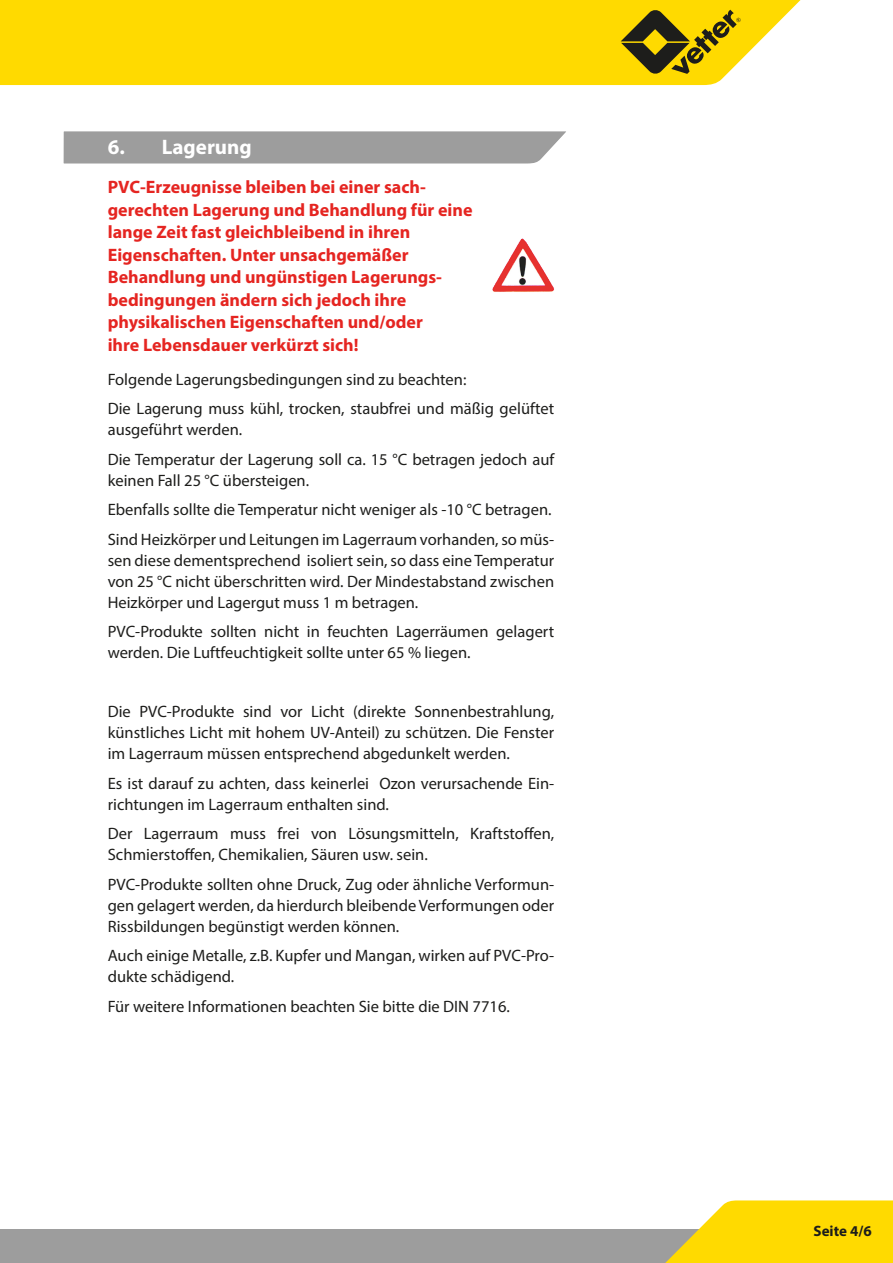
<style>
.page{position:relative;width:893px;height:1263px;background:#fff}
.page>*{position:absolute;margin:0;border:0;box-sizing:border-box;transform-origin:0 0}
.t1{font:700 21px "Myriad Pro";color:#fff}
.t2{font:700 18px/22.5px "Myriad Pro";color:#e52521}
.t3{font:16.5px/21px "Myriad Pro";color:#1d1d1b}
.t4{font:700 15px "Myriad Pro";color:#1d1d1b}
</style>
<div class="page">
<div style="left:0;top:1229px;width:893px;height:34px;background:#9d9d9d"></div>
<div style="left:0;top:0;width:801px;height:85px;background:#ffda00"></div>
<svg style="left:665px;top:1200px;width:228px;height:63px;background:#fadb21"></svg>
<svg style="left:621px;top:10px;width:120px;height:64px;background:#aa930d"></svg>
<div style="left:64px;top:131px;width:502px;height:32px;background:#9d9d9d"></div>
<img style="left:492px;top:238px;width:62px;height:54px">
<p class="t1" style="left:108px;top:133px;width:146px">6. Lagerung</p>
<p class="t2" style="left:108px;top:176px;width:366px">PVC-Erzeugnisse bleiben bei einer sach&shy;gerechten Lagerung und Behandlung für eine lange Zeit fast gleichbleibend in ihren Eigenschaften. Unter unsachgemäßer Behandlung und ungünstigen Lagerungs&shy;bedingungen ändern sich jedoch ihre physikalischen Eigenschaften und/oder<br>ihre Lebensdauer verkürzt sich!</p>
<p class="t3" style="left:108px;top:364px;width:448px;line-height:29.5px">Folgende Lagerungsbedingungen sind zu beachten:<br>Die Lagerung muss kühl, trocken, staubfrei und mäßig gelüftet</p>
<p class="t3" style="left:108px;top:415px;width:448px;line-height:29.5px">ausgeführt werden.<br>Die Temperatur der Lagerung soll ca. 15 °C betragen jedoch auf</p>
<p class="t3" style="left:108px;top:465px;width:448px;line-height:29.5px">keinen Fall 25 °C übersteigen.<br>Ebenfalls sollte die Temperatur nicht weniger als -10 °C betragen.<br>Sind Heizkörper und Leitungen im Lagerraum vorhanden, so müs-</p>
<p class="t3" style="left:108px;top:549px;width:448px;text-align:justify">sen diese dementsprechend isoliert sein, so dass eine Temperatur von 25 °C nicht überschritten wird. Der Mindestabstand zwischen Heizkörper und Lagergut muss 1 m betragen.</p>
<p class="t3" style="left:108px;top:621px;width:448px">PVC-Produkte sollten nicht in feuchten Lagerräumen gelagert werden. Die Luftfeuchtigkeit sollte unter 65 % liegen.</p>
<p class="t3" style="left:108px;top:701px;width:448px;text-align:justify">Die PVC-Produkte sind vor Licht (direkte Sonnenbestrahlung, künstliches Licht mit hohem UV-Anteil) zu schützen. Die Fenster im Lagerraum müssen entsprechend abgedunkelt werden.</p>
<p class="t3" style="left:108px;top:772px;width:448px">Es ist darauf zu achten, dass keinerlei Ozon verursachende Ein&shy;richtungen im Lagerraum enthalten sind.</p>
<p class="t3" style="left:108px;top:823px;width:448px">Der Lagerraum muss frei von Lösungsmitteln, Kraftstoffen,<br>Schmierstoffen, Chemikalien, Säuren usw. sein.</p>
<p class="t3" style="left:108px;top:873px;width:448px;text-align:justify">PVC-Produkte sollten ohne Druck, Zug oder ähnliche Verformun&shy;gen gelagert werden, da hierdurch bleibende Verformungen oder Rissbildungen begünstigt werden können.</p>
<p class="t3" style="left:108px;top:945px;width:448px">Auch einige Metalle, z.B. Kupfer und Mangan, wirken auf PVC-Pro&shy;dukte schädigend.</p>
<p class="t3" style="left:108px;top:995px;width:404px">Für weitere Informationen beachten Sie bitte die DIN 7716.</p>
<p class="t4" style="left:813px;top:1221px;width:60px">Seite 4/6</p>
</div>
